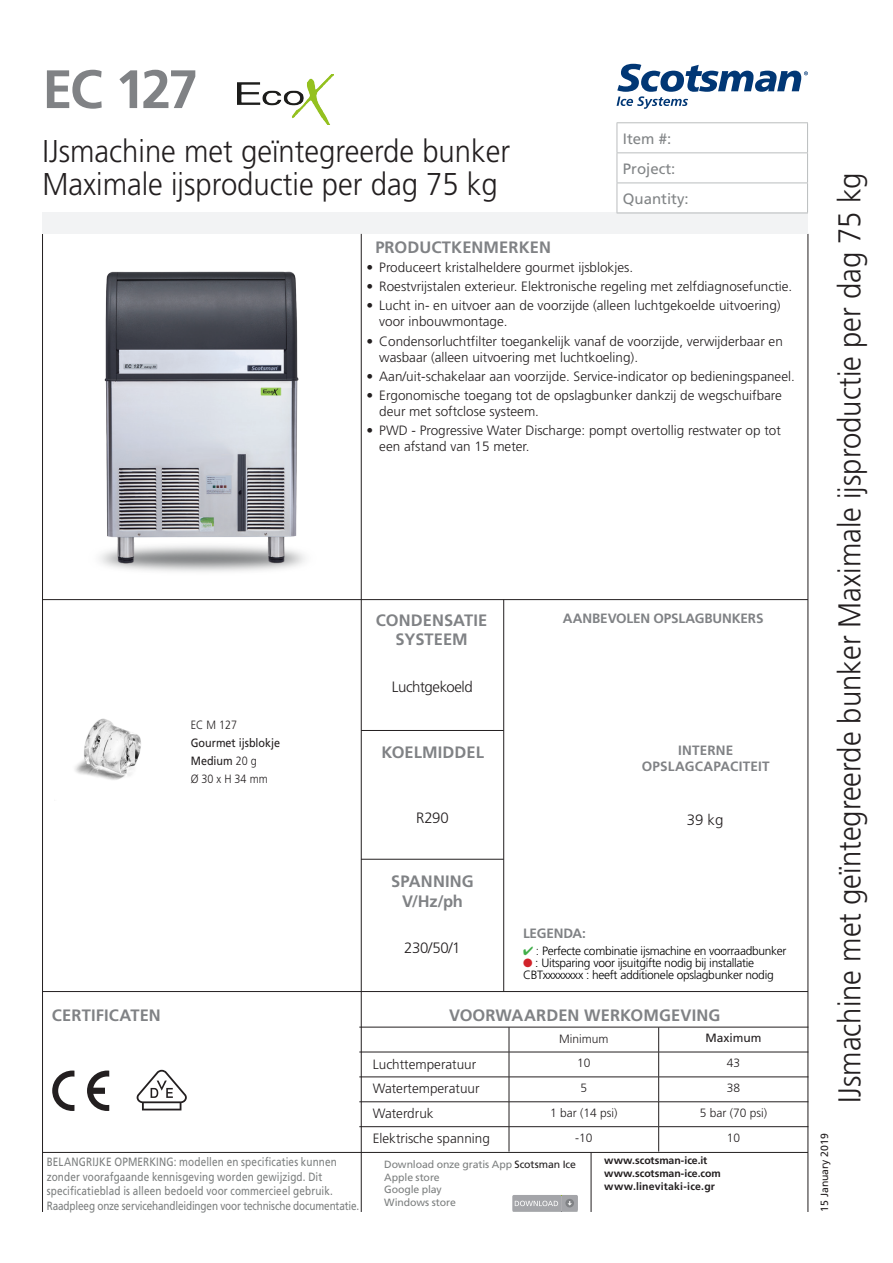
<style>
.page{position:relative;width:893px;height:1263px;background:#fff}
.page>*{position:absolute;margin:0;border:0;box-sizing:border-box;transform-origin:0 0}
.Note_fondo_pagina{font:700 54px "Frutiger";color:#808285}
.Sottotitolo{font:300 31.5px "Frutiger";color:#231f20;scale:.93 1}
.Note_fondo_pagina-2{font:700 16.5px/19.8px "Frutiger";letter-spacing:.005em;color:#808285;text-align:center}
.Note_fondo_pagina-3{font:300 15px "Frutiger";letter-spacing:-.025em;color:#231f20}
.t1{font:15px "Frutiger";color:#818486}
.t2{font:300 13.5px/16.2px "Frutiger";color:#231f20}
.Note_fondo_pagina-4{font:700 13.5px "Frutiger";letter-spacing:-.01em;color:#808285}
.Note_fondo_pagina-5{font:700 13.5px "Frutiger";letter-spacing:.02em;color:#808285}
.Note_fondo_pagina-6{font:700 13.5px "Frutiger";letter-spacing:.015em;color:#808285}
.Note_fondo_pagina-7{font:12px/14.4px "Frutiger";letter-spacing:.01em;color:#7c7f7f;scale:.83 1}
.Tabella_testo_light{font:300 12px/12px "Frutiger";letter-spacing:-.025em;color:#000}
.t3{font:300 12px "Frutiger";color:#231f20}
.t4{font:12px/18px "Frutiger";color:#231f20;scale:.9 1}
.t5{font:12px "Frutiger";color:#231f20}
.Note_fondo_pagina-8{font:10.5px "Frutiger";letter-spacing:-.005em;color:#7c7f7f}
.Note_fondo_pagina-9{font:700 10.5px "Frutiger";color:#231f20}
.t6{font:10.5px "Frutiger";color:#231f20}
.s1{font-weight:300}
.s2{color:#40ae49}
.s3{color:#231f20}
.s4{color:#d1232a}
</style>
<div class="page">
<hr style="left:42px;top:234px;width:1px;height:978px;background:#231f20">
<hr style="left:808px;top:234px;width:1px;height:978px;background:#231f20">
<svg style="left:617px;top:64px;width:191px;height:45px"></svg>
<div style="left:43px;top:213px;width:765px;height:21px;background:#f2f3f4"></div>
<hr style="left:43px;top:599px;width:765px;height:1px;background:#231f20">
<hr style="left:361px;top:730px;width:143px;height:1px;background:#231f20">
<hr style="left:361px;top:859px;width:143px;height:1px;background:#231f20">
<hr style="left:503px;top:600px;width:1px;height:391px;background:#231f20">
<hr style="left:43px;top:991px;width:765px;height:1px;background:#231f20">
<hr style="left:591px;top:1152px;width:1px;height:60px;background:#231f20">
<hr style="left:43px;top:1152px;width:765px;height:1px;background:#231f20">
<hr style="left:617px;top:122px;width:191px;height:1px;background:#babdbe">
<svg style="left:617px;top:123px;width:1px;height:29px"></svg>
<svg style="left:807px;top:123px;width:1px;height:29px"></svg>
<hr style="left:617px;top:152px;width:191px;height:1px;background:#babdbe">
<hr style="left:617px;top:153px;width:1px;height:30px;background:#babdbe">
<hr style="left:807px;top:153px;width:1px;height:30px;background:#babdbe">
<hr style="left:617px;top:183px;width:191px;height:1px;background:#babdbe">
<hr style="left:617px;top:183px;width:1px;height:30px;background:#babdbe">
<hr style="left:807px;top:183px;width:1px;height:30px;background:#babdbe">
<hr style="left:617px;top:213px;width:191px;height:1px;background:#babdbe">
<svg style="left:512px;top:1195px;width:66px;height:17px"></svg>
<hr style="left:361px;top:234px;width:1px;height:978px;background:#231f20">
<img style="left:99px;top:271px;width:206px;height:301px">
<img style="left:238px;top:75px;width:96px;height:49px">
<svg style="left:87px;top:1070px;width:22px;height:41px"></svg>
<svg style="left:52px;top:1070px;width:22px;height:41px"></svg>
<svg style="left:137px;top:1070px;width:50px;height:40px"></svg>
<img style="left:75px;top:718px;width:66px;height:62px">
<hr style="left:359px;top:1077px;width:150px;height:1px;background:#231f20">
<hr style="left:509px;top:1077px;width:150px;height:1px;background:#231f20">
<hr style="left:659px;top:1077px;width:149px;height:1px;background:#231f20">
<hr style="left:359px;top:1101px;width:150px;height:1px;background:#231f20">
<hr style="left:509px;top:1101px;width:150px;height:1px;background:#231f20">
<hr style="left:659px;top:1101px;width:149px;height:1px;background:#231f20">
<hr style="left:359px;top:1126px;width:150px;height:1px;background:#231f20">
<hr style="left:509px;top:1126px;width:150px;height:1px;background:#231f20">
<hr style="left:659px;top:1126px;width:149px;height:1px;background:#231f20">
<svg style="left:509px;top:1028px;width:1px;height:123px"></svg>
<svg style="left:658px;top:1028px;width:1px;height:123px"></svg>
<hr style="left:359px;top:1052px;width:150px;height:1px;background:#231f20">
<hr style="left:509px;top:1052px;width:150px;height:1px;background:#231f20">
<hr style="left:659px;top:1052px;width:149px;height:1px;background:#231f20">
<hr style="left:359px;top:1027px;width:150px;height:1px;background:#231f20">
<hr style="left:509px;top:1027px;width:150px;height:1px;background:#231f20">
<hr style="left:659px;top:1027px;width:149px;height:1px;background:#231f20">
<p class="Note_fondo_pagina" style="left:43px;top:58px;width:157px">EC 127</p>
<p class="Sottotitolo" style="left:43px;top:134px;width:504px">IJsmachine met geïntegreerde bunker</p>
<p class="Sottotitolo" style="left:43px;top:167px;width:491px">Maximale ijsproductie per dag 75 kg</p>
<p class="Note_fondo_pagina-2" style="left:375px;top:237px;width:177px">PRODUCTKENMERKEN</p>
<p class="t1" style="left:623px;top:130px;width:50px">Item #:</p>
<p class="t1" style="left:623px;top:160px;width:54px">Project:</p>
<p class="t1" style="left:623px;top:190px;width:67px">Quantity:</p>
<p class="t2" style="left:367px;top:259px;width:268px">• Produceert kristalheldere gourmet ijsblokjes.</p>
<p class="t2" style="left:367px;top:278px;width:427px">• Roestvrijstalen exterieur. Elektronische regeling met zelfdiagnosefunctie.</p>
<p class="t2" style="left:379px;top:297px;width:403px;text-indent:-13px">• Lucht in- en uitvoer aan de voorzijde (alleen luchtgekoelde uitvoering) voor inbouwmontage.</p>
<p class="t2" style="left:379px;top:333px;width:405px;text-indent:-13px">• Condensorluchtfilter toegankelijk vanaf de voorzijde, verwijderbaar en wasbaar (alleen uitvoering met luchtkoeling).</p>
<p class="t2" style="left:367px;top:368px;width:430px">• Aan/uit-schakelaar aan voorzijde. Service-indicator op bedieningspaneel.</p>
<p class="t2" style="left:379px;top:387px;width:404px;text-indent:-13px">• Ergonomische toegang tot de opslagbunker dankzij de wegschuifbare deur met softclose systeem.</p>
<p class="t2" style="left:379px;top:422px;width:403px;text-indent:-13px">• PWD - Progressive Water Discharge: pompt overtollig restwater op tot een afstand van 15 meter.</p>
<p class="t4" style="left:191px;top:716px;width:101px"><span class="s1">EC M 127<br></span>Gourmet ijsblokje<br>Medium <span class="s1">20 g<br>Ø 30 x H 34 mm</span></p>
<p class="Note_fondo_pagina-2" style="left:52px;top:1005px;width:110px">CERTIFICATEN</p>
<p class="Note_fondo_pagina-2" style="left:376px;top:610px;width:113px">CONDENSATIE<br>SYSTEEM</p>
<p class="Note_fondo_pagina-3" style="left:392px;top:678px;width:82px">Luchtgekoeld</p>
<p class="Note_fondo_pagina-2" style="left:381px;top:742px;width:104px">KOELMIDDEL</p>
<p class="Note_fondo_pagina-3" style="left:416px;top:809px;width:34px">R290</p>
<p class="Note_fondo_pagina-2" style="left:391px;top:871px;width:84px">SPANNING</p>
<p class="Note_fondo_pagina-2" style="left:402px;top:891px;width:62px">V/Hz/ph</p>
<p class="Note_fondo_pagina-3" style="left:404px;top:939px;width:58px">230/50/1</p>
<p class="Note_fondo_pagina-4" style="left:563px;top:611px;width:202px">AANBEVOLEN OPSLAGBUNKERS</p>
<p class="Note_fondo_pagina-6" style="left:678px;top:742px;width:57px">INTERNE</p>
<p class="Note_fondo_pagina-5" style="left:642px;top:758px;width:130px">OPSLAGCAPACITEIT</p>
<p class="Note_fondo_pagina-3" style="left:687px;top:811px;width:38px">39 kg</p>
<p class="Note_fondo_pagina-4" style="left:523px;top:926px;width:65px">LEGENDA:</p>
<p class="Tabella_testo_light" style="left:523px;top:944px;width:265px"><span class="s2">✔</span> <span class="s3">:</span> Perfecte combinatie ijsmachine en voorraadbunker</p>
<p class="Tabella_testo_light" style="left:523px;top:956px;width:252px"><span class="s4">●</span> : Uitsparing voor ijsuitgifte nodig bij installatie<br>CBTxxxxxxxx : heeft additionele opslagbunker nodig</p>
<p class="Note_fondo_pagina-2" style="left:449px;top:1005px;width:273px">VOORWAARDEN WERKOMGEVING</p>
<p class="t3" style="left:559px;top:1031px;width:51px">Minimum</p>
<p class="t5" style="left:705px;top:1031px;width:58px">Maximum</p>
<p class="t2" style="left:373px;top:1056px;width:105px">Luchttemperatuur</p>
<p class="t3" style="left:577px;top:1056px;width:15px">10</p>
<p class="t3" style="left:727px;top:1056px;width:15px">43</p>
<p class="t2" style="left:373px;top:1081px;width:108px">Watertemperatuur</p>
<p class="t3" style="left:580px;top:1081px;width:8px">5</p>
<p class="t3" style="left:727px;top:1081px;width:15px">38</p>
<p class="t2" style="left:373px;top:1105px;width:62px">Waterdruk</p>
<p class="t3" style="left:550px;top:1106px;width:69px">1 bar (14 psi)</p>
<p class="t3" style="left:700px;top:1106px;width:69px">5 bar (70 psi)</p>
<p class="t2" style="left:373px;top:1130px;width:119px">Elektrische spanning</p>
<p class="t3" style="left:575px;top:1131px;width:19px">-10</p>
<p class="t3" style="left:727px;top:1131px;width:15px">10</p>
<p class="Note_fondo_pagina-7" style="left:47px;top:1155px;width:378px">BELANGRIJKE OPMERKING: modellen en specificaties kunnen zonder voorafgaande kennisgeving worden gewijzigd. Dit specificatieblad is alleen bedoeld voor commercieel gebruik.<br>Raadpleeg onze servicehandleidingen voor technische documentatie.</p>
<p class="Note_fondo_pagina-8" style="left:384px;top:1158px;width:193px">Download onze gratis App <span class="s3">Scotsman Ice</span></p>
<p class="Note_fondo_pagina-8" style="left:384px;top:1171px;width:57px">Apple store</p>
<p class="Note_fondo_pagina-8" style="left:384px;top:1183px;width:59px">Google play</p>
<p class="Note_fondo_pagina-8" style="left:384px;top:1196px;width:73px">Windows store</p>
<p class="Note_fondo_pagina-9" style="left:604px;top:1154px;width:105px">www.scotsman-ice.it</p>
<p class="Note_fondo_pagina-9" style="left:604px;top:1167px;width:118px">www.scotsman-ice.com</p>
<p class="Note_fondo_pagina-9" style="left:604px;top:1180px;width:112px">www.linevitaki-ice.gr</p>
<p class="Sottotitolo" style="left:832px;top:1103px;width:1003px;rotate:-90deg">IJsmachine met geïntegreerde bunker Maximale ijsproductie per dag 75 kg</p>
<p class="t6" style="left:818px;top:1212px;width:80px;rotate:-90deg">15 January 2019</p>
</div>
